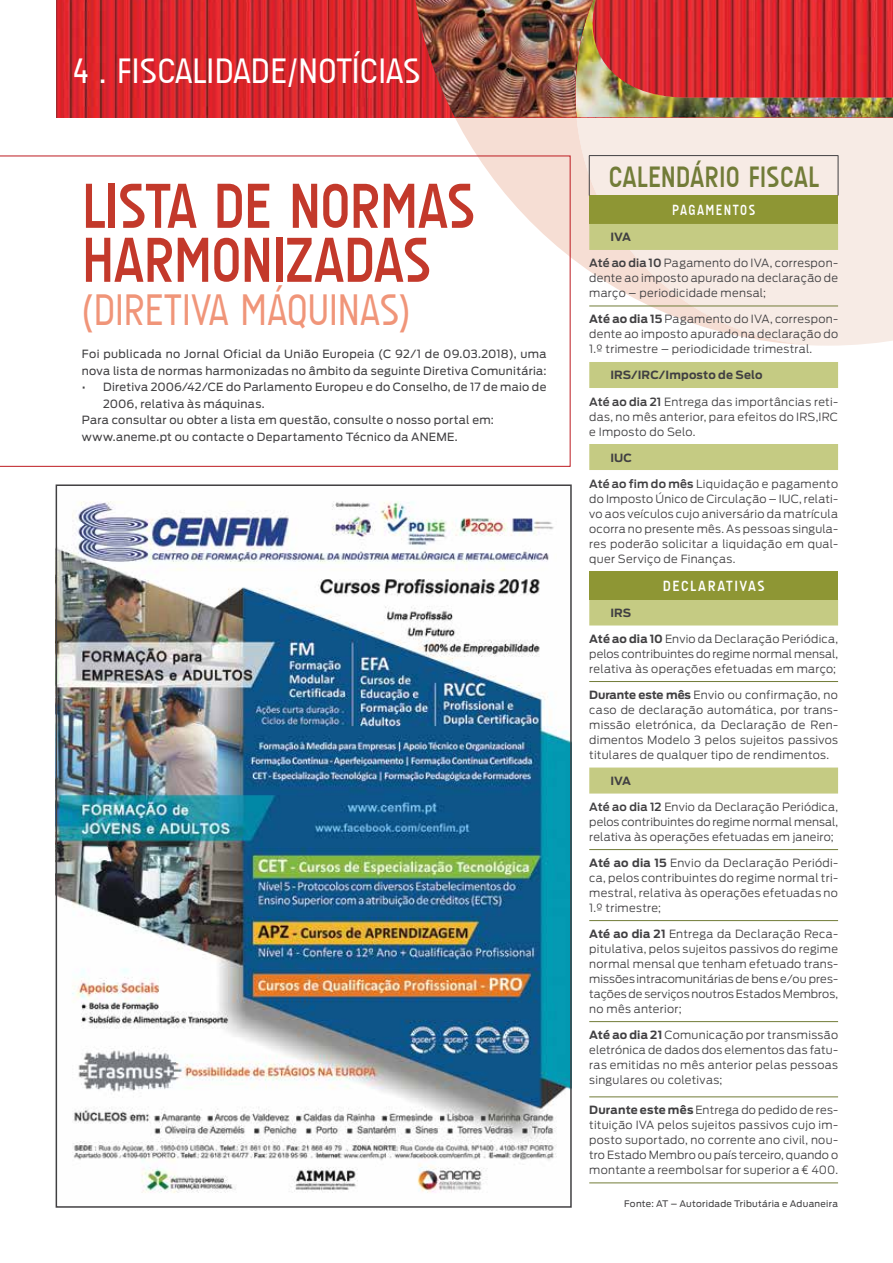
<style>
.page{position:relative;width:893px;height:1263px;background:#fff}
.page>*{position:absolute;margin:0;border:0;box-sizing:border-box;transform-origin:0 0}
.t1{font:700 64.5px/54px "A Udimat";letter-spacing:-.01em;color:#c3392b;scale:.9 1}
.t2{font:45px "A Udimat";color:#f09579;scale:.9 1}
.t3{font:36px "A Udimat";color:#fff}
.t4{font:700 30px "A Udimat";letter-spacing:.015em;color:#727c38;scale:.9 1}
.t5{font:700 15px "A Udimat";letter-spacing:.12em;color:#fff}
.t6{font:700 15px "A Udimat";letter-spacing:.12em;color:#fff;scale:.9 1}
.t7{font:300 11.25px/15px "Ford Antenna";letter-spacing:.02em;color:#414042;text-align:justify}
.t8{font:11.25px/16.5px "Ford Antenna";letter-spacing:.025em;color:#414042}
.t9{font:700 11.25px "Ford Antenna";letter-spacing:.005em;color:#414042}
.t10{font:9px "Ford Antenna";letter-spacing:.03em;color:#414042}
.s1{font-weight:600}
.s2{font-weight:700}
</style>
<div class="page">
<img style="left:59px;top:501px;width:510px;height:692px">
<div style="left:828px;top:117px;width:65px;height:229px;background:#f7ebe5"></div>
<svg style="left:412px;top:117px;width:416px;height:229px;background:#f6e6e0"></svg>
<img style="left:57px;top:0;width:355px;height:117px">
<img style="left:412px;top:0;width:481px;height:117px">
<img style="left:415px;top:0;width:178px;height:117px">
<div style="left:589px;top:195px;width:249px;height:29px;background:#8e9634"></div>
<svg style="left:589px;top:224px;width:249px;height:569px"></svg>
<div style="left:589px;top:571px;width:249px;height:28px;background:#8e9634"></div>
<hr style="left:589px;top:155px;width:249px;height:1px;background:#414042">
<hr style="left:589px;top:156px;width:1px;height:39px;background:#414042">
<hr style="left:838px;top:156px;width:1px;height:39px;background:#414042">
<hr style="left:589px;top:681px;width:249px;height:1px;background:#727c38">
<hr style="left:589px;top:849px;width:249px;height:1px;background:#727c38">
<hr style="left:589px;top:920px;width:249px;height:1px;background:#727c38">
<hr style="left:589px;top:1021px;width:249px;height:1px;background:#727c38">
<hr style="left:589px;top:1096px;width:249px;height:1px;background:#727c38">
<hr style="left:589px;top:1182px;width:249px;height:1px;background:#727c38">
<hr style="left:589px;top:306px;width:249px;height:1px;background:#727c38">
<svg style="left:0;top:156px;width:570px;height:311px"></svg>
<h3 class="t3" style="left:74px;top:50px;width:348px">4 . FISCALIDADE/NOTÍCIAS</h3>
<h1 class="t1" style="left:82px;top:178px;width:438px">LISTA DE NORMAS<br>HARMONIZADAS</h1>
<h2 class="t2" style="left:82px;top:285px;width:367px">(DIRETIVA MÁQUINAS)</h2>
<p class="t8" style="left:82px;top:345px;width:466px">Foi publicada no Jornal Oficial da União Europeia (C 92/1 de 09.03.2018), uma nova lista de normas harmonizadas no âmbito da seguinte Diretiva Comunitária:</p>
<p class="t8" style="left:82px;top:378px;width:466px">• Diretiva 2006/42/CE do Parlamento Europeu e do Conselho, de 17 de maio de</p>
<p class="t8" style="left:103px;top:394px;width:163px">2006, relativa às máquinas.</p>
<p class="t8" style="left:82px;top:411px;width:413px">Para consultar ou obter a lista em questão, consulte o nosso portal em:</p>
<p class="t8" style="left:82px;top:427px;width:377px">www.aneme.pt ou contacte o Departamento Técnico da ANEME.</p>
<h3 class="t4" style="left:609px;top:160px;width:234px">CALENDÁRIO FISCAL</h3>
<h3 class="t6" style="left:672px;top:202px;width:94px">PAGAMENTOS</h3>
<p class="t9" style="left:610px;top:227px;width:22px">IVA</p>
<p class="t7" style="left:589px;top:255px;width:250px"><span class="s1">Até ao dia 10</span> Pagamento do IVA, correspon&shy;dente ao imposto apurado na declaração de março – periodicidade mensal;</p>
<p class="t7" style="left:589px;top:311px;width:250px"><span class="s2">Até ao dia 15</span> Pagamento do IVA, correspon&shy;dente ao imposto apurado na declaração do 1.º trimestre – periodicidade trimestral.</p>
<p class="t9" style="left:610px;top:365px;width:153px">IRS/IRC/Imposto de Selo</p>
<p class="t7" style="left:589px;top:393px;width:250px"><span class="s1">Até ao dia 21</span> Entrega das importâncias reti&shy;das, no mês anterior, para efeitos do IRS,IRC e Imposto do Selo.</p>
<p class="t9" style="left:610px;top:447px;width:23px">IUC</p>
<p class="t7" style="left:589px;top:475px;width:250px"><span class="s1">Até ao fim do mês</span> Liquidação e pagamento do Imposto Único de Circulação – IUC, relati&shy;vo aos veículos cujo aniversário da matrícula ocorra no presente mês. As pessoas singula&shy;res poderão solicitar a liquidação em qual&shy;quer Serviço de Finanças.</p>
<h3 class="t5" style="left:663px;top:577px;width:103px">DECLARATIVAS</h3>
<p class="t9" style="left:610px;top:603px;width:22px">IRS</p>
<p class="t7" style="left:589px;top:630px;width:250px"><span class="s2">Até ao dia 10</span> Envio da Declaração Periódica, pelos contribuintes do regime normal mensal, relativa às operações efetuadas em março;</p>
<p class="t7" style="left:589px;top:686px;width:250px"><span class="s2">Durante este mês</span> Envio ou confirmação, no caso de declaração automática, por trans&shy;missão eletrónica, da Declaração de Ren&shy;dimentos Modelo 3 pelos sujeitos passivos titulares de qualquer tipo de rendimentos.</p>
<p class="t9" style="left:610px;top:771px;width:22px">IVA</p>
<p class="t7" style="left:589px;top:798px;width:250px"><span class="s1">Até ao dia 12</span> Envio da Declaração Periódica, pelos contribuintes do regime normal mensal, relativa às operações efetuadas em janeiro;</p>
<p class="t7" style="left:589px;top:854px;width:250px"><span class="s2">Até ao dia 15</span> Envio da Declaração Periódi&shy;ca, pelos contribuintes do regime normal tri&shy;mestral, relativa às operações efetuadas no 1.º trimestre;</p>
<p class="t7" style="left:589px;top:925px;width:250px"><span class="s2">Até ao dia 21</span> Entrega da Declaração Reca&shy;pitulativa, pelos sujeitos passivos do regime normal mensal que tenham efetuado trans&shy;missões intracomunitárias de bens e/ou pres&shy;tações de serviços noutros Estados Membros, no mês anterior;</p>
<p class="t7" style="left:589px;top:1026px;width:250px"><span class="s2">Até ao dia 21</span> Comunicação por transmissão eletrónica de dados dos elementos das fatu&shy;ras emitidas no mês anterior pelas pessoas singulares ou coletivas;</p>
<p class="t7" style="left:589px;top:1101px;width:250px"><span class="s2">Durante este mês</span> Entrega do pedido de res&shy;tituição IVA pelos sujeitos passivos cujo im&shy;posto suportado, no corrente ano civil, nou&shy;tro Estado Membro ou país terceiro, quando o montante a reembolsar for superior a € 400.</p>
<p class="t10" style="left:624px;top:1196px;width:215px">Fonte: AT – Autoridade Tributária e Aduaneira</p>
</div>
